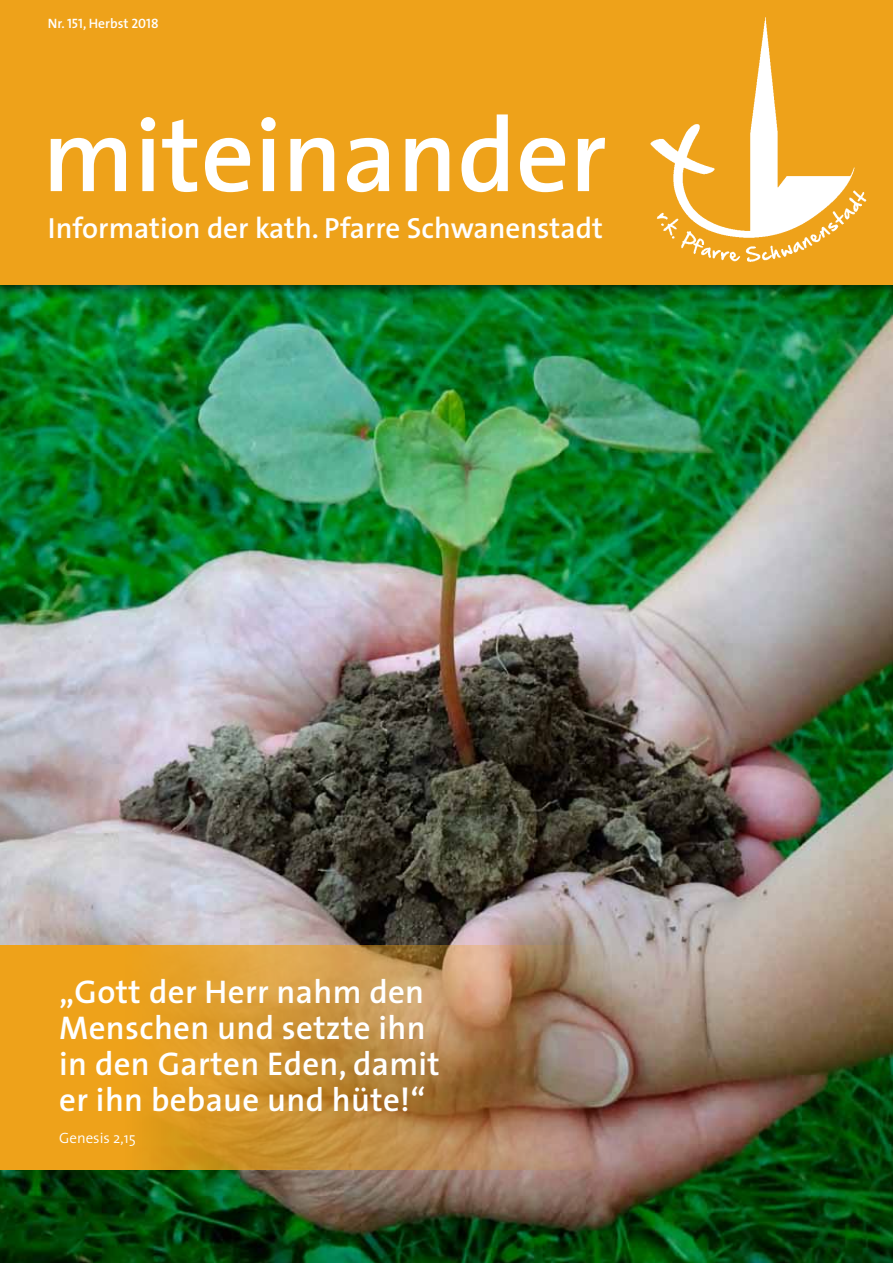
<style>
.page{position:relative;width:893px;height:1263px;background:#fff}
.page>*{position:absolute;margin:0;border:0;box-sizing:border-box;transform-origin:0 0}
.t1{font:600 105px "The Sans";color:#fff}
.t2{font:600 33px/36px "The Sans";letter-spacing:.01em;color:#fff}
.t3{font:600 29.25px "The Sans";color:#fff}
.t4{font:300 15px "The Sans";color:#fff}
.t5{font:600 13.65px "The Sans";color:#fff}
.s1{font-family:"The Sans Semi Bold Caps";font-weight:400}
</style>
<div class="page">
<img style="left:0;top:296px;width:893px;height:967px">
<img style="left:0;top:945px;width:609px;height:224px">
<div style="left:0;top:0;width:893px;height:296px;background:#000;opacity:.5"></div>
<div style="left:0;top:0;width:893px;height:285px;background:#eea21a"></div>
<img style="left:650px;top:17px;width:217px;height:245px">
<p class="t5" style="left:48px;top:12px;width:112px">Nr. <span class="s1">151,</span> Herbst <span class="s1">2018</span></p>
<h1 class="t1" style="left:43px;top:68px;width:566px">miteinander</h1>
<p class="t3" style="left:48px;top:204px;width:556px">Information der kath. Pfarre Schwanenstadt</p>
<p class="t2" style="left:59px;top:973px;width:382px">„Gott der Herr nahm den<br>Menschen und setzte ihn in den Garten Eden, damit er ihn bebaue und hüte!“</p>
<p class="t4" style="left:59px;top:1125px;width:78px">Genesis 2,15</p>
</div>
